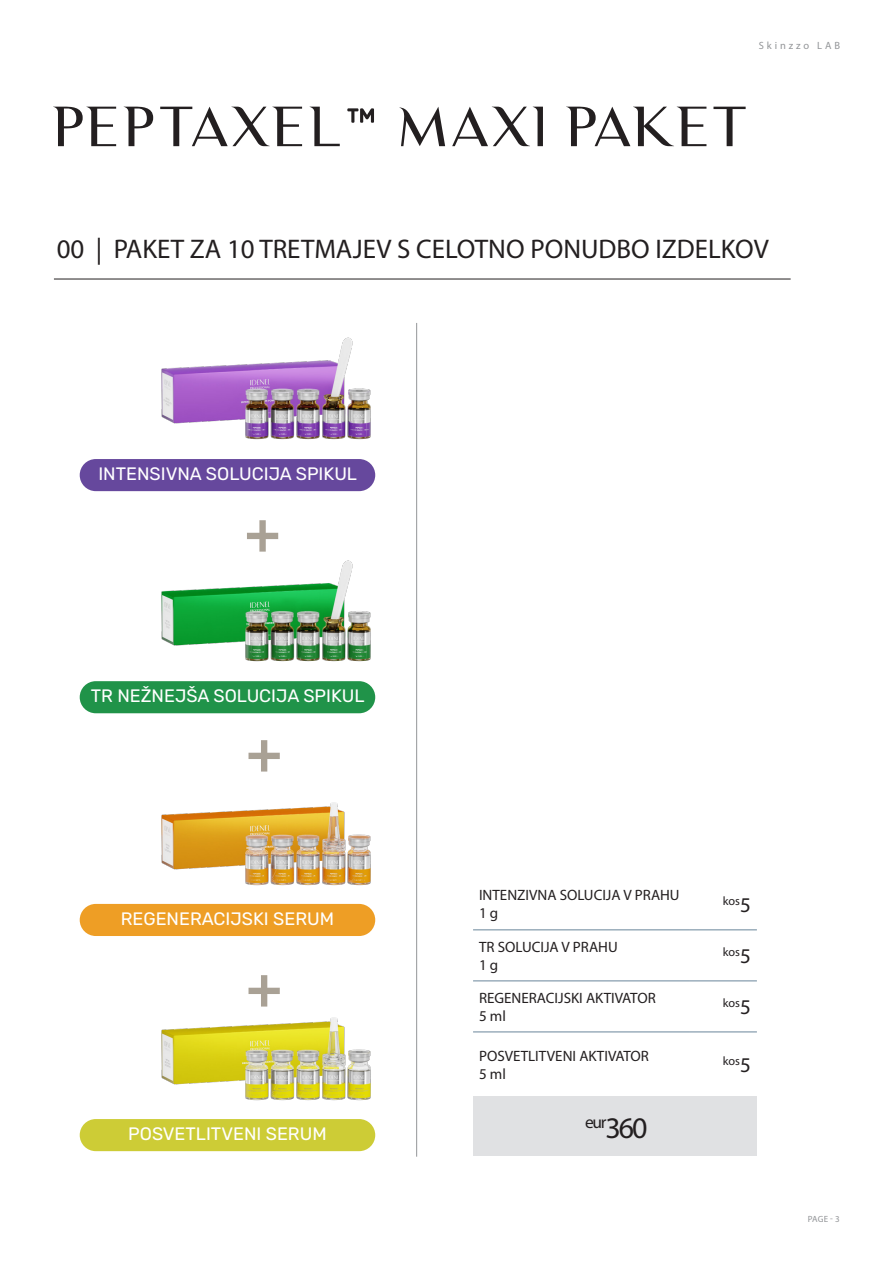
<style>
.page{position:relative;width:893px;height:1263px;background:#fff}
.page>*{position:absolute;margin:0;border:0;box-sizing:border-box;transform-origin:0 0}
.t1{font:500 61.95px "Helvetica Neue";color:#a9a195}
.t2{font:54px "Luxia Display";letter-spacing:-.01em;color:#231f20}
.t3{font:27px "Myriad Pro";color:#231f20}
.t4{font:300 18px "Rubik";color:#fff}
.t5{font:17.55px "Myriad Pro";color:#231f20}
.t6{font:15px/18px "Myriad Pro";color:#231f20}
.t7{font:12.3px "Myriad Pro";color:#231f20}
.t8{font:10.5px "Myriad Pro";letter-spacing:.275em;color:#939598}
.t9{font:9px "Myriad Pro";color:#939598}
.s1{font-family:"Rubik";font-weight:300}
.s2{font-size:21px}
.s3{font-size:30px}
</style>
<div class="page">
<hr style="left:54px;top:279px;width:737px;height:1px;background:#231f20">
<hr style="left:416px;top:323px;width:1px;height:834px;background:#939598">
<div style="left:473px;top:1096px;width:284px;height:60px;background:#e0e1e3"></div>
<hr style="left:473px;top:929px;width:217px;height:1px;background:#69859a">
<hr style="left:690px;top:929px;width:67px;height:1px;background:#69859a">
<hr style="left:473px;top:980px;width:217px;height:1px;background:#69859a">
<hr style="left:690px;top:980px;width:67px;height:1px;background:#69859a">
<hr style="left:473px;top:1031px;width:217px;height:1px;background:#69859a">
<hr style="left:690px;top:1031px;width:67px;height:1px;background:#69859a">
<img style="left:161px;top:337px;width:210px;height:103px">
<img style="left:117px;top:802px;width:259px;height:118px">
<div style="left:80px;top:904px;width:295px;height:32px;background:#ee9e25;border-radius:16px"></div>
<div style="left:80px;top:459px;width:295px;height:32px;background:#66489d;border-radius:16px"></div>
<img style="left:161px;top:560px;width:210px;height:102px">
<img style="left:161px;top:1017px;width:215px;height:119px">
<div style="left:80px;top:1119px;width:295px;height:32px;background:#cdcc36;border-radius:16px"></div>
<div style="left:80px;top:681px;width:295px;height:32px;background:#209349;border-radius:16px"></div>
<p class="t8" style="left:759px;top:39px;width:83px">Skinzzo LAB</p>
<h2 class="t2" style="left:51px;top:94px;width:698px">PEPTAXEL<span class="s1">™</span> MAXI PAKET</h2>
<h3 class="t3" style="left:57px;top:233px;width:714px">00 | PAKET ZA 10 TRETMAJEV S CELOTNO PONUDBO IZDELKOV</h3>
<p class="t4" style="left:98px;top:461px;width:260px">INTENSIVNA SOLUCIJA SPIKUL</p>
<h1 class="t1" style="left:244px;top:480px;width:39px">+</h1>
<p class="t4" style="left:91px;top:683px;width:275px">TR NEŽNEJŠA SOLUCIJA SPIKUL</p>
<h1 class="t1" style="left:246px;top:700px;width:39px">+</h1>
<p class="t4" style="left:121px;top:906px;width:215px">REGENERACIJSKI SERUM</p>
<h1 class="t1" style="left:246px;top:935px;width:39px">+</h1>
<p class="t4" style="left:128px;top:1121px;width:200px">POSVETLITVENI SERUM</p>
<p class="t6" style="left:479px;top:886px;width:202px">INTENZIVNA SOLUCIJA V PRAHU<br>1 g</p>
<p class="t7" style="left:723px;top:893px;width:30px">kos<span class="s2">5</span></p>
<p class="t6" style="left:479px;top:938px;width:140px">TR SOLUCIJA V PRAHU<br>1 g</p>
<p class="t7" style="left:723px;top:944px;width:30px">kos<span class="s2">5</span></p>
<p class="t6" style="left:479px;top:989px;width:178px">REGENERACIJSKI AKTIVATOR<br>5 ml</p>
<p class="t7" style="left:723px;top:995px;width:30px">kos<span class="s2">5</span></p>
<p class="t6" style="left:479px;top:1046px;width:171px">POSVETLITVENI AKTIVATOR<br>5 ml</p>
<p class="t7" style="left:723px;top:1053px;width:30px">kos<span class="s2">5</span></p>
<p class="t5" style="left:585px;top:1111px;width:64px">eur<span class="s3">360</span></p>
<p class="t9" style="left:808px;top:1214px;width:33px">PAGE - 3</p>
</div>
